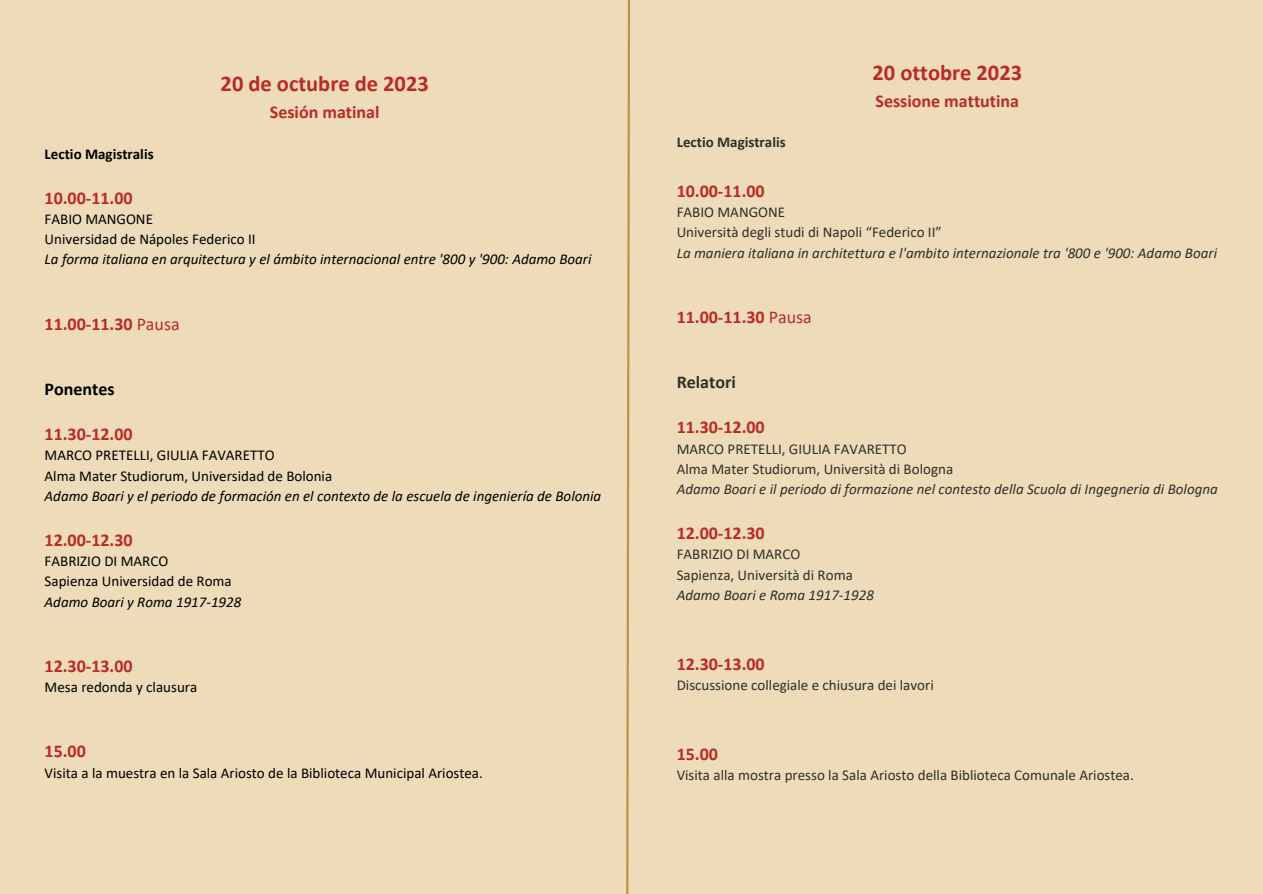
<style>
.page{position:relative;width:1263px;height:894px;background:#fff}
.page>*{position:absolute;margin:0;border:0;box-sizing:border-box;transform-origin:0 0}
.t1{font:700 22.5px "Calibri";color:#b92b25}
.t2{font:700 18px "Calibri";color:#b92b25}
.t3{font:700 18px "Calibri";color:#000}
.t4{font:700 18px "Calibri";color:#2f3029}
.t5{font:15px "Calibri";color:#2f3029}
.t6{font:15px "Calibri";color:#000}
.t7{font:italic 15px "Calibri";color:#2f3029}
.t8{font:italic 15px "Calibri";color:#000}
.t9{font:700 15px "Calibri";color:#000}
.t10{font:700 15px "Calibri";color:#2f3029}
.s1{font-weight:400}
</style>
<div class="page">
<div style="left:0;top:0;width:1263px;height:893px;background:#eddbb9"></div>
<svg style="left:626px;top:0;width:5px;height:893px"></svg>
<p class="t1" style="left:221px;top:74px;width:210px">20 de octubre de 2023</p>
<p class="t2" style="left:270px;top:105px;width:111px">Sesión matinal</p>
<p class="t9" style="left:45px;top:147px;width:111px">Lectio Magistralis</p>
<p class="t2" style="left:45px;top:190px;width:89px">10.00-11.00</p>
<p class="t6" style="left:45px;top:213px;width:110px">FABIO MANGONE</p>
<p class="t6" style="left:45px;top:233px;width:213px">Universidad de Nápoles Federico II</p>
<p class="t8" style="left:45px;top:253px;width:548px">La forma italiana en arquitectura y el ámbito internacional entre '800 y '900: Adamo Boari</p>
<p class="t2" style="left:45px;top:316px;width:137px">11.00-11.30 <span class="s1">Pausa</span></p>
<p class="t3" style="left:45px;top:381px;width:72px">Ponentes</p>
<p class="t2" style="left:45px;top:426px;width:89px">11.30-12.00</p>
<p class="t6" style="left:45px;top:449px;width:231px">MARCO PRETELLI, GIULIA FAVARETTO</p>
<p class="t6" style="left:45px;top:469px;width:289px">Alma Mater Studiorum, Universidad de Bolonia</p>
<p class="t8" style="left:45px;top:489px;width:558px">Adamo Boari y el periodo de formación en el contexto de la escuela de ingeniería de Bolonia</p>
<p class="t2" style="left:45px;top:532px;width:89px">12.00-12.30</p>
<p class="t6" style="left:45px;top:554px;width:125px">FABRIZIO DI MARCO</p>
<p class="t6" style="left:45px;top:575px;width:189px">Sapienza Universidad de Roma</p>
<p class="t8" style="left:45px;top:595px;width:198px">Adamo Boari y Roma 1917-1928</p>
<p class="t2" style="left:45px;top:658px;width:89px">12.30-13.00</p>
<p class="t6" style="left:45px;top:680px;width:154px">Mesa redonda y clausura</p>
<p class="t2" style="left:45px;top:743px;width:43px">15.00</p>
<p class="t6" style="left:45px;top:766px;width:440px">Visita a la muestra en la Sala Ariosto de la Biblioteca Municipal Ariostea.</p>
<p class="t1" style="left:872px;top:63px;width:151px">20 ottobre 2023</p>
<p class="t2" style="left:875px;top:93px;width:145px">Sessione mattutina</p>
<p class="t10" style="left:677px;top:136px;width:111px">Lectio Magistralis</p>
<p class="t2" style="left:677px;top:183px;width:89px">10.00-11.00</p>
<p class="t5" style="left:677px;top:206px;width:110px">FABIO MANGONE</p>
<p class="t5" style="left:677px;top:226px;width:267px">Università degli studi di Napoli “Federico II”</p>
<p class="t7" style="left:677px;top:246px;width:542px">La maniera italiana in architettura e l'ambito internazionale tra '800 e '900: Adamo Boari</p>
<p class="t2" style="left:677px;top:309px;width:137px">11.00-11.30 <span class="s1">Pausa</span></p>
<p class="t4" style="left:677px;top:374px;width:61px">Relatori</p>
<p class="t2" style="left:677px;top:419px;width:89px">11.30-12.00</p>
<p class="t5" style="left:677px;top:442px;width:231px">MARCO PRETELLI, GIULIA FAVARETTO</p>
<p class="t5" style="left:677px;top:462px;width:278px">Alma Mater Studiorum, Università di Bologna</p>
<p class="t7" style="left:677px;top:482px;width:543px">Adamo Boari e il periodo di formazione nel contesto della Scuola di Ingegneria di Bologna</p>
<p class="t2" style="left:677px;top:525px;width:89px">12.00-12.30</p>
<p class="t5" style="left:677px;top:548px;width:125px">FABRIZIO DI MARCO</p>
<p class="t5" style="left:677px;top:568px;width:178px">Sapienza, Università di Roma</p>
<p class="t7" style="left:677px;top:588px;width:199px">Adamo Boari e Roma 1917-1928</p>
<p class="t2" style="left:677px;top:656px;width:89px">12.30-13.00</p>
<p class="t5" style="left:677px;top:678px;width:259px">Discussione collegiale e chiusura dei lavori</p>
<p class="t2" style="left:677px;top:746px;width:43px">15.00</p>
<p class="t5" style="left:677px;top:768px;width:459px">Visita alla mostra presso la Sala Ariosto della Biblioteca Comunale Ariostea.</p>
</div>
